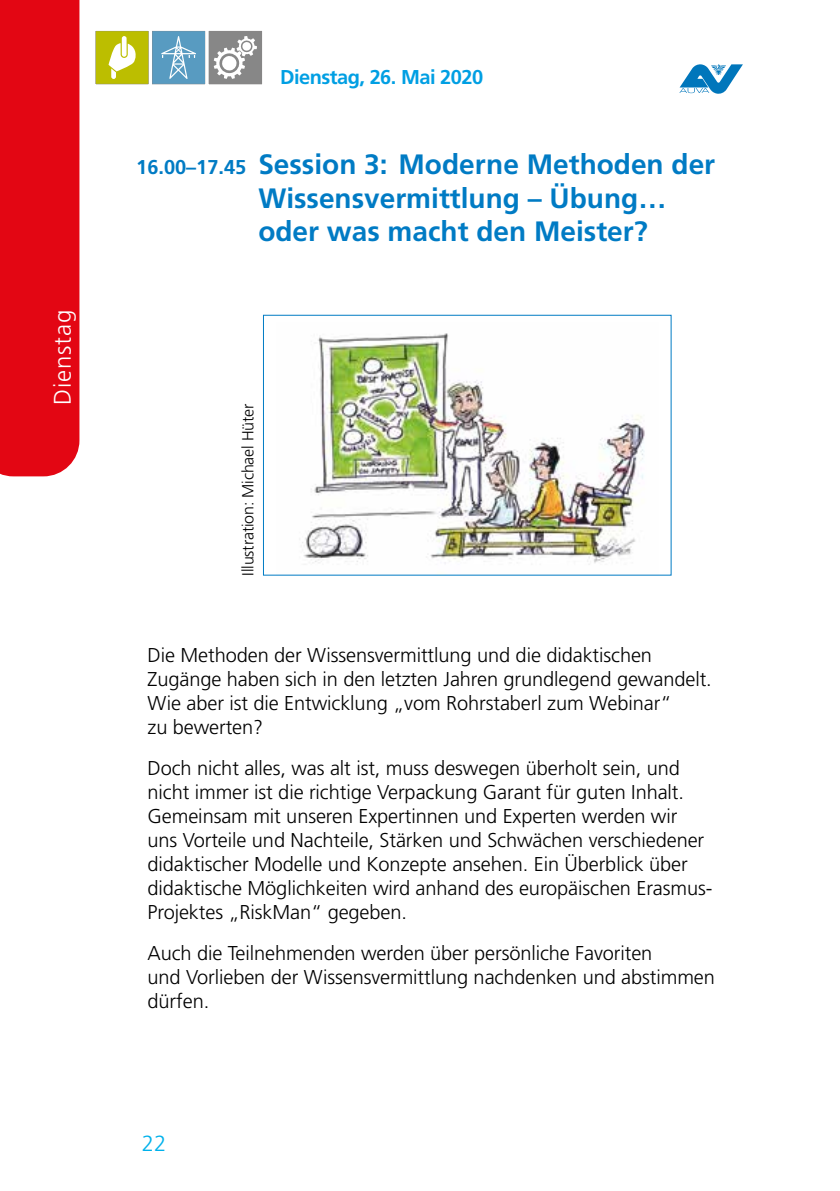
<style>
.page{position:relative;width:840px;height:1191px;background:#fff}
.page>*{position:absolute;margin:0;border:0;box-sizing:border-box;transform-origin:0 0}
.t1{font:700 28px/33.6px "Frutiger LT Std";color:#007bc4}
.t2{font:300 24px "Frutiger LT Std";letter-spacing:.035em;color:#fff}
.t3{font:300 22px "Frutiger LT Std";color:#00b1eb}
.t4{font:300 20px/24px "Frutiger LT Std";letter-spacing:-.005em;color:#000}
.t5{font:700 20px "Frutiger LT Std";letter-spacing:-.025em;color:#009fe3}
.t6{font:300 16px "Frutiger LT Std";letter-spacing:-.01em;color:#000}
.s1{font-size:20px}
</style>
<div class="page">
<img style="left:302px;top:333px;width:343px;height:232px">
<svg style="left:95px;top:30px;width:167px;height:55px"></svg>
<div style="left:0;top:0;width:79px;height:476px;background:#e30613"></div>
<svg style="left:679px;top:64px;width:63px;height:30px"></svg>
<p class="t2" style="left:49px;top:405px;width:96px;rotate:-90deg">Dienstag</p>
<p class="t5" style="left:280px;top:65px;width:204px">Dienstag, 26. Mai 2020</p>
<h1 class="t1" style="left:258px;top:148px;width:458px;text-indent:-122px"><span class="s1">16.00–17.45</span> Session 3: Moderne Methoden der<br>Wissensvermittlung – Übung… oder was macht den Meister?</h1>
<p class="t6" style="left:239px;top:575px;width:173px;rotate:-90deg">Illustration: Michael Hüter</p>
<p class="t4" style="left:147px;top:643px;width:565px">Die Methoden der Wissensvermittlung und die didaktischen Zugänge haben sich in den letzten Jahren grundlegend gewandelt.<br>Wie aber ist die Entwicklung „vom Rohrstaberl zum Webinar“<br>zu bewerten?</p>
<p class="t4" style="left:147px;top:756px;width:566px">Doch nicht alles, was alt ist, muss deswegen überholt sein, und nicht immer ist die richtige Verpackung Garant für guten Inhalt.<br>Gemeinsam mit unseren Expertinnen und Experten werden wir<br>uns Vorteile und Nachteile, Stärken und Schwächen verschiedener didaktischer Modelle und Konzepte ansehen. Ein Überblick über didaktische Möglichkeiten wird anhand des europäischen Erasmus-Projektes „RiskMan“ gegeben.</p>
<p class="t4" style="left:147px;top:941px;width:568px">Auch die Teilnehmenden werden über persönliche Favoriten<br>und Vorlieben der Wissensvermittlung nachdenken und abstimmen dürfen.</p>
<p class="t3" style="left:142px;top:1131px;width:26px">22</p>
</div>
